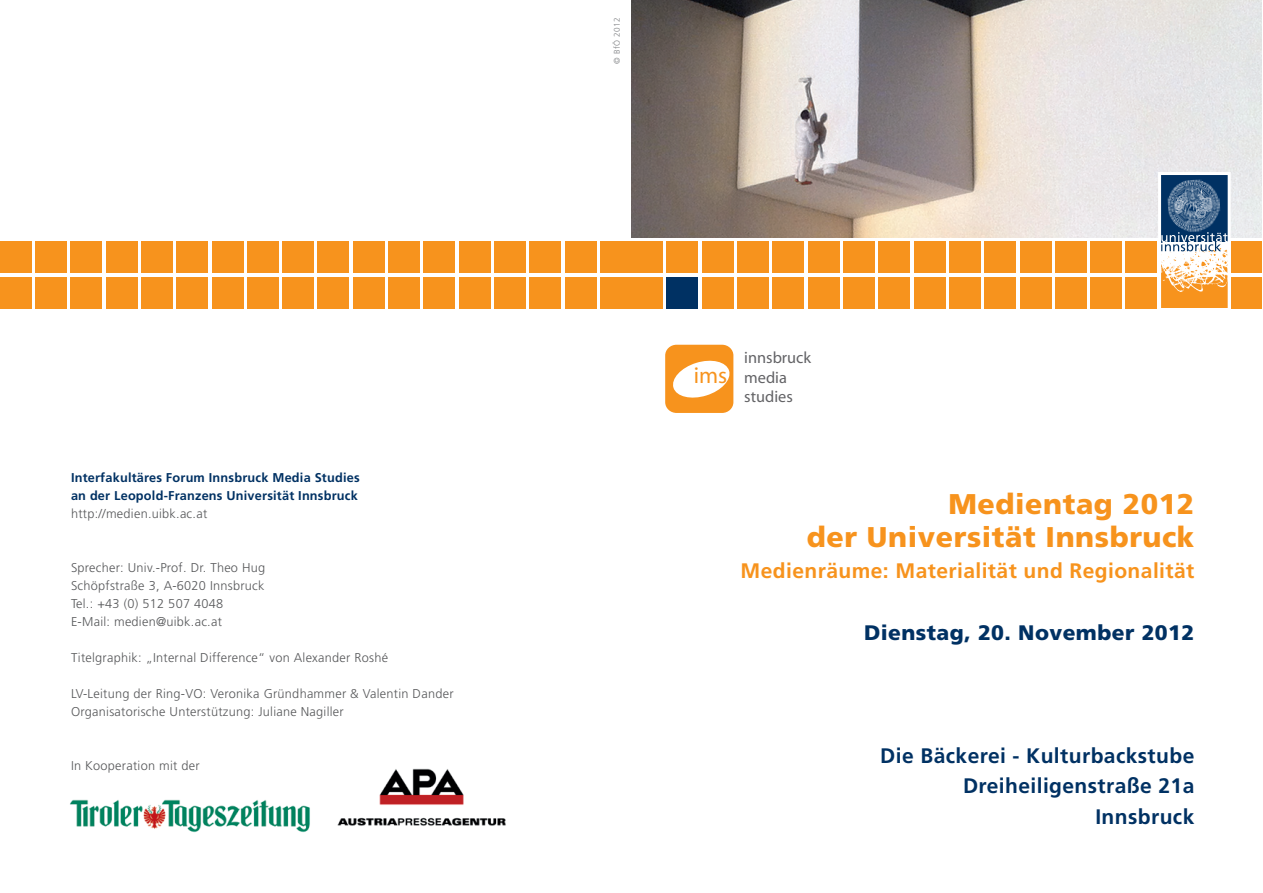
<style>
.page{position:relative;width:1263px;height:893px;background:#fff}
.page>*{position:absolute;margin:0;border:0;box-sizing:border-box;transform-origin:0 0}
.t1{font:900 28.5px/33px "Frutiger";letter-spacing:.02em;color:#f7931d;text-align:right}
.t2{font:22.8px "Myriad";color:#f7931d}
.t3{font:700 21px/30.8px "Frutiger";letter-spacing:.02em;color:#003163;text-align:right}
.t4{font:700 21px "Frutiger";letter-spacing:.02em;color:#f7931d}
.t5{font:900 21px "Frutiger";letter-spacing:.02em;color:#003163}
.t6{font:16.35px/19.6px "Myriad";color:#636366}
.t7{font:300 12.75px/18px "Frutiger";letter-spacing:.02em;color:#57585a}
.t8{font:700 12.75px/18px "Frutiger";letter-spacing:.015em;color:#003163}
.t9{font:300 8.25px "Frutiger";letter-spacing:.05em;color:#808285}
</style>
<div class="page">
<div style="left:665px;top:345px;width:68px;height:68px;background:#f7931d;border-radius:11px"></div>
<svg style="left:673px;top:360px;width:57px;height:38px"></svg>
<img style="left:70px;top:799px;width:240px;height:34px">
<div style="left:1126px;top:277px;width:31px;height:31px;background:#f7931d"></div>
<div style="left:1090px;top:277px;width:32px;height:31px;background:#f7931d"></div>
<div style="left:1055px;top:277px;width:31px;height:31px;background:#f7931d"></div>
<div style="left:1020px;top:277px;width:31px;height:31px;background:#f7931d"></div>
<div style="left:984px;top:277px;width:32px;height:31px;background:#f7931d"></div>
<div style="left:949px;top:277px;width:31px;height:31px;background:#f7931d"></div>
<div style="left:879px;top:277px;width:31px;height:31px;background:#f7931d"></div>
<div style="left:843px;top:277px;width:32px;height:31px;background:#f7931d"></div>
<div style="left:914px;top:277px;width:31px;height:31px;background:#f7931d"></div>
<div style="left:1232px;top:277px;width:30px;height:31px;background:#f7931d"></div>
<div style="left:1232px;top:242px;width:30px;height:31px;background:#f7931d"></div>
<div style="left:1126px;top:242px;width:31px;height:31px;background:#f7931d"></div>
<div style="left:1090px;top:242px;width:32px;height:31px;background:#f7931d"></div>
<div style="left:1055px;top:242px;width:31px;height:31px;background:#f7931d"></div>
<div style="left:1020px;top:242px;width:31px;height:31px;background:#f7931d"></div>
<div style="left:984px;top:242px;width:32px;height:31px;background:#f7931d"></div>
<div style="left:949px;top:242px;width:31px;height:31px;background:#f7931d"></div>
<div style="left:879px;top:242px;width:31px;height:31px;background:#f7931d"></div>
<div style="left:843px;top:242px;width:32px;height:31px;background:#f7931d"></div>
<div style="left:914px;top:242px;width:31px;height:31px;background:#f7931d"></div>
<div style="left:808px;top:277px;width:31px;height:31px;background:#f7931d"></div>
<div style="left:773px;top:277px;width:31px;height:31px;background:#f7931d"></div>
<div style="left:737px;top:277px;width:32px;height:31px;background:#f7931d"></div>
<div style="left:702px;top:277px;width:31px;height:31px;background:#f7931d"></div>
<div style="left:667px;top:277px;width:31px;height:31px;background:#003163"></div>
<div style="left:631px;top:277px;width:32px;height:31px;background:#f7931d"></div>
<div style="left:808px;top:242px;width:31px;height:31px;background:#f7931d"></div>
<div style="left:773px;top:242px;width:31px;height:31px;background:#f7931d"></div>
<div style="left:737px;top:242px;width:32px;height:31px;background:#f7931d"></div>
<div style="left:702px;top:242px;width:31px;height:31px;background:#f7931d"></div>
<div style="left:667px;top:242px;width:31px;height:31px;background:#f7931d"></div>
<div style="left:631px;top:242px;width:32px;height:31px;background:#f7931d"></div>
<div style="left:494px;top:277px;width:32px;height:31px;background:#f7931d"></div>
<div style="left:459px;top:277px;width:31px;height:31px;background:#f7931d"></div>
<div style="left:424px;top:277px;width:31px;height:31px;background:#f7931d"></div>
<div style="left:388px;top:277px;width:32px;height:31px;background:#f7931d"></div>
<div style="left:353px;top:277px;width:31px;height:31px;background:#f7931d"></div>
<div style="left:318px;top:277px;width:31px;height:31px;background:#f7931d"></div>
<div style="left:247px;top:277px;width:31px;height:31px;background:#f7931d"></div>
<div style="left:212px;top:277px;width:31px;height:31px;background:#f7931d"></div>
<div style="left:282px;top:277px;width:32px;height:31px;background:#f7931d"></div>
<div style="left:600px;top:277px;width:31px;height:31px;background:#f7931d"></div>
<div style="left:600px;top:242px;width:31px;height:31px;background:#f7931d"></div>
<div style="left:494px;top:242px;width:32px;height:31px;background:#f7931d"></div>
<div style="left:459px;top:242px;width:31px;height:31px;background:#f7931d"></div>
<div style="left:424px;top:242px;width:31px;height:31px;background:#f7931d"></div>
<div style="left:388px;top:242px;width:32px;height:31px;background:#f7931d"></div>
<div style="left:353px;top:242px;width:31px;height:31px;background:#f7931d"></div>
<div style="left:318px;top:242px;width:31px;height:31px;background:#f7931d"></div>
<div style="left:247px;top:242px;width:31px;height:31px;background:#f7931d"></div>
<div style="left:212px;top:242px;width:31px;height:31px;background:#f7931d"></div>
<div style="left:282px;top:242px;width:32px;height:31px;background:#f7931d"></div>
<div style="left:176px;top:277px;width:32px;height:31px;background:#f7931d"></div>
<div style="left:141px;top:277px;width:32px;height:31px;background:#f7931d"></div>
<div style="left:106px;top:277px;width:31px;height:31px;background:#f7931d"></div>
<div style="left:71px;top:277px;width:31px;height:31px;background:#f7931d"></div>
<div style="left:35px;top:277px;width:32px;height:31px;background:#f7931d"></div>
<div style="left:176px;top:242px;width:32px;height:31px;background:#f7931d"></div>
<div style="left:141px;top:242px;width:32px;height:31px;background:#f7931d"></div>
<div style="left:106px;top:242px;width:31px;height:31px;background:#f7931d"></div>
<div style="left:71px;top:242px;width:31px;height:31px;background:#f7931d"></div>
<div style="left:35px;top:242px;width:32px;height:31px;background:#f7931d"></div>
<div style="left:0;top:277px;width:31px;height:31px;background:#f7931d"></div>
<div style="left:0;top:242px;width:31px;height:31px;background:#f7931d"></div>
<div style="left:565px;top:277px;width:31px;height:31px;background:#f7931d"></div>
<div style="left:530px;top:277px;width:31px;height:31px;background:#f7931d"></div>
<div style="left:565px;top:242px;width:31px;height:31px;background:#f7931d"></div>
<div style="left:530px;top:242px;width:31px;height:31px;background:#f7931d"></div>
<img style="left:631px;top:0;width:631px;height:238px">
<svg style="left:1156px;top:171px;width:76px;height:138px"></svg>
<img style="left:337px;top:768px;width:169px;height:58px">
<p class="t8" style="left:71px;top:468px;width:290px">Interfakultäres Forum Innsbruck Media Studies an der Leopold-Franzens Universität Innsbruck</p>
<p class="t7" style="left:71px;top:504px;width:138px">http://medien.uibk.ac.at</p>
<p class="t7" style="left:71px;top:558px;width:196px">Sprecher: Univ.-Prof. Dr. Theo Hug<br>Schöpfstraße 3, A-6020 Innsbruck<br>Tel.: +43 (0) 512 507 4048<br>E-Mail: medien@uibk.ac.at</p>
<p class="t7" style="left:71px;top:648px;width:319px">Titelgraphik: „Internal Difference“ von Alexander Roshé</p>
<p class="t7" style="left:71px;top:684px;width:384px">LV-Leitung der Ring-VO: Veronika Gründhammer &amp; Valentin Dander<br>Organisatorische Unterstützung: Juliane Nagiller</p>
<p class="t7" style="left:71px;top:756px;width:130px">In Kooperation mit der</p>
<p class="t9" style="left:612px;top:64px;width:48px;rotate:-90deg">© BfÖ 2012</p>
<h2 class="t2" style="left:694px;top:364px;width:35px">ims</h2>
<p class="t6" style="left:744px;top:349px;width:68px">innsbruck media studies</p>
<h1 class="t1" style="left:807px;top:487px;width:389px">Medientag 2012<br>der Universität Innsbruck</h1>
<h3 class="t4" style="left:741px;top:558px;width:455px">Medienräume: Materialität und Regionalität</h3>
<h3 class="t5" style="left:864px;top:620px;width:332px">Dienstag, 20. November 2012</h3>
<h3 class="t3" style="left:880px;top:740px;width:316px">Die Bäckerei - Kulturbackstube<br>Dreiheiligenstraße 21a<br>Innsbruck</h3>
</div>
